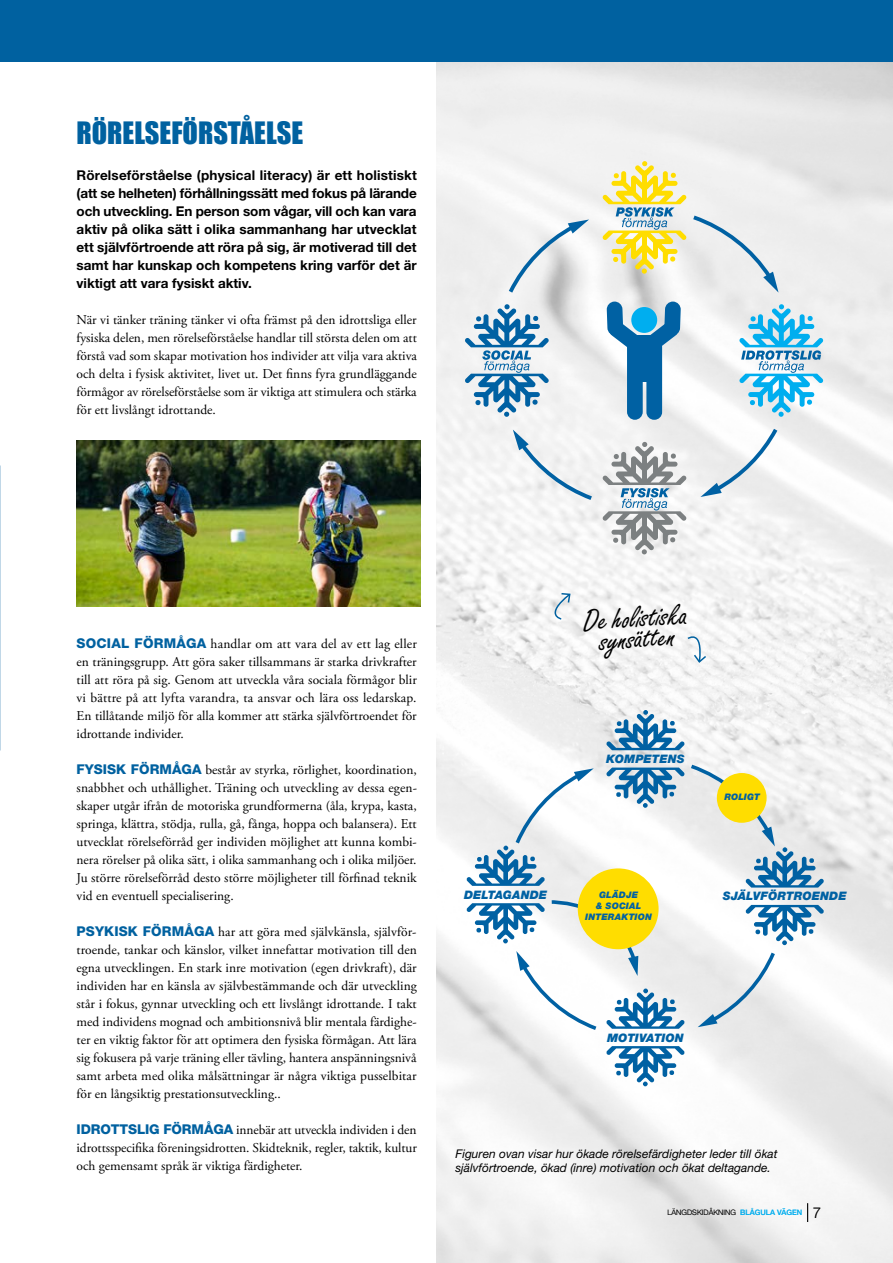
<style>
.page{position:relative;width:893px;height:1263px;background:#fff}
.page>*{position:absolute;margin:0;border:0;box-sizing:border-box;transform-origin:0 0}
.t1{font:31.2px "Freestyle Script Std";color:#000}
.t2{font:28.35px "Impact";color:#0061a0}
.t3{font:13.5px/18px "Adobe Garamond Pro";color:#000;text-align:justify}
.t4{font:700 13.5px/18px "Helvetica Neue LT Std";color:#000;text-align:justify}
.t5{font:italic 12px/14.4px "Helvetica Neue LT Std";color:#000}
.t6{font:italic 900 11.7px "Helvetica Neue LT Std";letter-spacing:.005em;color:#0061a3}
.t7{font:italic 900 9px/10.8px "Helvetica Neue LT Std";letter-spacing:.015em;color:#0061a3;text-align:center}
.t8{font:300 7.5px "Helvetica Neue LT Std";color:#000}
.s1{font-family:"Helvetica Neue LT Std";font-weight:800;color:#0061a0}
.s2{font-weight:500;color:#00aeef}
.s3{font-size:15px}
</style>
<div class="page">
<img style="left:437px;top:62px;width:456px;height:1201px">
<img style="left:76px;top:440px;width:345px;height:166px">
<svg style="left:606px;top:710px;width:79px;height:40px"></svg>
<svg style="left:606px;top:1046px;width:79px;height:40px"></svg>
<svg style="left:698px;top:905px;width:126px;height:122px"></svg>
<svg style="left:466px;top:768px;width:128px;height:118px"></svg>
<svg style="left:606px;top:762px;width:218px;height:125px"></svg>
<div style="left:717px;top:773px;width:50px;height:50px;background:#fd0;border-radius:50%"></div>
<svg style="left:466px;top:898px;width:219px;height:135px"></svg>
<div style="left:578px;top:868px;width:81px;height:81px;background:#fd0;border-radius:50%"></div>
<svg style="left:543px;top:592px;width:29px;height:28px"></svg>
<svg style="left:686px;top:628px;width:22px;height:36px"></svg>
<svg style="left:807px;top:1203px;width:1px;height:19px"></svg>
<div style="left:0;top:0;width:893px;height:62px;background:#0061a0"></div>
<svg style="left:700px;top:424px;width:81px;height:73px"></svg>
<svg style="left:513px;top:430px;width:83px;height:73px"></svg>
<svg style="left:505px;top:219px;width:84px;height:78px"></svg>
<svg style="left:602px;top:161px;width:176px;height:132px"></svg>
<svg style="left:739px;top:304px;width:84px;height:113px"></svg>
<svg style="left:465px;top:304px;width:84px;height:113px"></svg>
<svg style="left:602px;top:442px;width:85px;height:112px"></svg>
<div style="left:627px;top:340px;width:16px;height:80px;background:#0061a3;border-radius:8px"></div>
<div style="left:646px;top:340px;width:16px;height:80px;background:#0061a3;border-radius:8px"></div>
<svg style="left:607px;top:301px;width:74px;height:51px"></svg>
<div style="left:631px;top:335px;width:26px;height:47px;background:#0061a3"></div>
<div style="left:631px;top:307px;width:26px;height:26px;background:#00aeef;border-radius:50%"></div>
<h2 class="t2" style="left:77px;top:111px;width:228px">RÖRELSEFÖRSTÅELSE</h2>
<p class="t4" style="left:77px;top:166px;width:342px">Rörelseförståelse (physical literacy) är ett holistiskt (att se helheten) förhållningssätt med fokus på lärande och utveckling. En person som vågar, vill och kan vara aktiv på olika sätt i olika sammanhang har utvecklat ett självförtroende att röra på sig, är motiverad till det samt har kunskap och kompetens kring varför det är viktigt att vara fysiskt aktiv.</p>
<p class="t3" style="left:77px;top:311px;width:342px">När vi tänker träning tänker vi ofta främst på den idrottsliga eller fysiska delen, men rörelseförståelse handlar till största delen om att förstå vad som skapar motivation hos individer att vilja vara aktiva och delta i fysisk aktivitet, livet ut. Det finns fyra grundläggande förmågor av rörelseförståelse som är viktiga att stimulera och stärka för ett livslångt idrottande.</p>
<p class="t3" style="left:77px;top:635px;width:342px"><span class="s1">SOCIAL FÖRMÅGA</span> handlar om att vara del av ett lag eller en träningsgrupp. Att göra saker tillsammans är starka drivkrafter till att röra på sig. Genom att utveckla våra sociala förmågor blir vi bättre på att lyfta varandra, ta ansvar och lära oss ledarskap.<br>En tillåtande miljö för alla kommer att stärka självförtroendet för idrottande individer.</p>
<p class="t3" style="left:77px;top:761px;width:342px"><span class="s1">FYSISK FÖRMÅGA</span> består av styrka, rörlighet, koordination, snabbhet och uthållighet. Träning och utveckling av dessa egen&shy;skaper utgår ifrån de motoriska grundformerna (åla, krypa, kasta, springa, klättra, stödja, rulla, gå, fånga, hoppa och balansera). Ett utvecklat rörelseförråd ger individen möjlighet att kunna kombi&shy;nera rörelser på olika sätt, i olika sammanhang och i olika miljöer.<br>Ju större rörelseförråd desto större möjligheter till förfinad teknik vid en eventuell specialisering.</p>
<p class="t3" style="left:77px;top:923px;width:342px"><span class="s1">PSYKISK FÖRMÅGA</span> har att göra med självkänsla, självför&shy;troende, tankar och känslor, vilket innefattar motivation till den egna utvecklingen. En stark inre motivation (egen drivkraft), där individen har en känsla av självbestämmande och där utveckling står i fokus, gynnar utveckling och ett livslångt idrottande. I takt med individens mognad och ambitionsnivå blir mentala färdighe&shy;ter en viktig faktor för att optimera den fysiska förmågan. Att lära sig fokusera på varje träning eller tävling, hantera anspänningsnivå samt arbeta med olika målsättningar är några viktiga pusselbitar för en långsiktig prestationsutveckling..</p>
<p class="t3" style="left:77px;top:1121px;width:342px"><span class="s1">IDROTTSLIG FÖRMÅGA</span> innebär att utveckla individen i den idrottsspecifika föreningsidrotten. Skidteknik, regler, taktik, kultur och gemensamt språk är viktiga färdigheter.</p>
<h1 class="t1" style="left:582px;top:603px;width:106px;rotate:-4deg">De holistiska</h1>
<h1 class="t1" style="left:597px;top:622px;width:77px;rotate:-4deg">synsätten</h1>
<p class="t6" style="left:606px;top:752px;width:80px">KOMPETENS</p>
<p class="t6" style="left:464px;top:887px;width:85px">DELTAGANDE</p>
<p class="t7" style="left:585px;top:889px;width:68px">GLÄDJE<br>&amp; SOCIAL<br>INTERAKTION</p>
<p class="t7" style="left:724px;top:791px;width:37px">ROLIGT</p>
<p class="t6" style="left:723px;top:889px;width:125px">SJÄLVFÖRTROENDE</p>
<p class="t6" style="left:607px;top:1030px;width:78px">MOTIVATION</p>
<p class="t5" style="left:455px;top:1146px;width:323px">Figuren ovan visar hur ökade rörelsefärdigheter leder till ökat självförtroende, ökad (inre) motivation och ökat deltagande.</p>
<p class="t8" style="left:667px;top:1208px;width:155px">LÄNGDSKIDÅKNING <span class="s2">BLÅGULA VÄGEN</span> <span class="s3">7</span></p>
</div>
